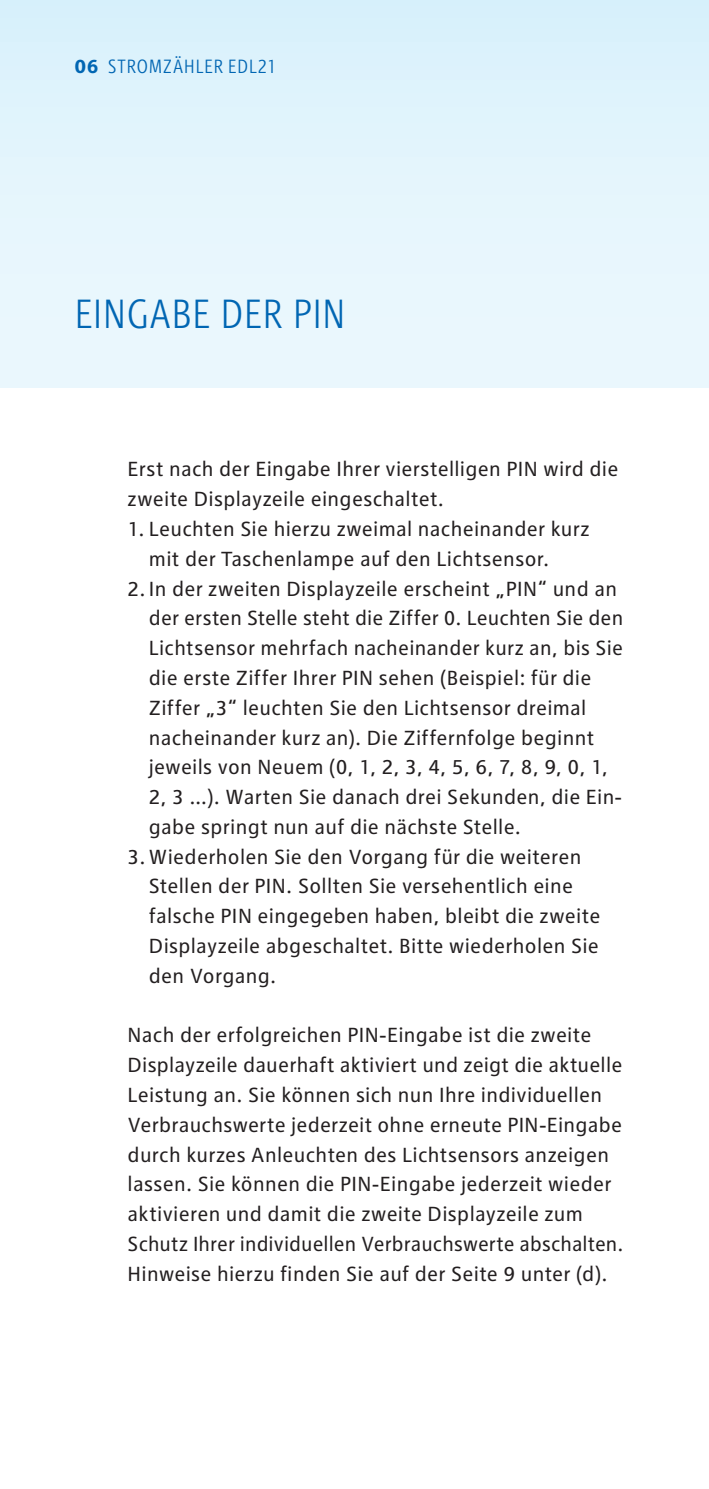
<style>
.page{position:relative;width:709px;height:1489px;background:#fff}
.page>*{position:absolute;margin:0;border:0;box-sizing:border-box;transform-origin:0 0}
.t1{font:300 condensed 42.5px "RWE Headline";letter-spacing:.01em;color:#0166b3}
.t2{font:21.25px/29.8px "RWE Text";letter-spacing:.015em;color:#231f20}
.t3{font:300 condensed 20px "RWE Text";letter-spacing:.02em;color:#0166b3}
.s1{font-weight:700;font-stretch:normal}
</style>
<div class="page">
<div style="left:0;top:0;width:709px;height:387px;background:linear-gradient(to right,#e3f5fc,#e3f5fc)"></div>
<p class="t3" style="left:74px;top:55px;width:204px"><span class="s1">06</span> STROMZÄHLER EDL21</p>
<h1 class="t1" style="left:74px;top:289px;width:273px">EINGABE DER PIN</h1>
<p class="t2" style="left:128px;top:454px;width:492px">Erst nach der Eingabe Ihrer vierstelligen PIN wird die zweite Displayzeile eingeschaltet.</p>
<p class="t2" style="left:149px;top:514px;width:442px;text-indent:-21px">1. Leuchten Sie hierzu zweimal nacheinander kurz mit der Taschenlampe auf den Lichtsensor.</p>
<p class="t2" style="left:149px;top:573px;width:476px;text-indent:-21px">2. In der zweiten Displayzeile erscheint „PIN“ und an der ersten Stelle steht die Ziffer 0. Leuchten Sie den Lichtsensor mehrfach nacheinander kurz an, bis Sie die erste Ziffer Ihrer PIN sehen (Beispiel: für die Ziffer „3“ leuchten Sie den Lichtsensor dreimal nacheinander kurz an). Die Ziffernfolge beginnt jeweils von Neuem (0, 1, 2, 3, 4, 5, 6, 7, 8, 9, 0, 1, 2, 3 …). Warten Sie danach drei Sekunden, die Ein&shy;gabe springt nun auf die nächste Stelle.</p>
<p class="t2" style="left:149px;top:841px;width:453px;text-indent:-21px">3. Wiederholen Sie den Vorgang für die weiteren Stellen der PIN. Sollten Sie versehentlich eine falsche PIN eingegeben haben, bleibt die zweite Displayzeile abgeschaltet. Bitte wiederholen Sie den Vorgang.</p>
<p class="t2" style="left:128px;top:1020px;width:497px">Nach der erfolgreichen PIN-Eingabe ist die zweite Displayzeile dauerhaft aktiviert und zeigt die aktuelle Leistung an. Sie können sich nun Ihre individuellen Verbrauchswerte jederzeit ohne erneute PIN-Eingabe durch kurzes Anleuchten des Lichtsensors anzeigen lassen. Sie können die PIN-Eingabe jederzeit wieder aktivieren und damit die zweite Displayzeile zum Schutz Ihrer individuellen Verbrauchswerte abschalten.<br>Hinweise hierzu finden Sie auf der Seite 9 unter (d).</p>
</div>
